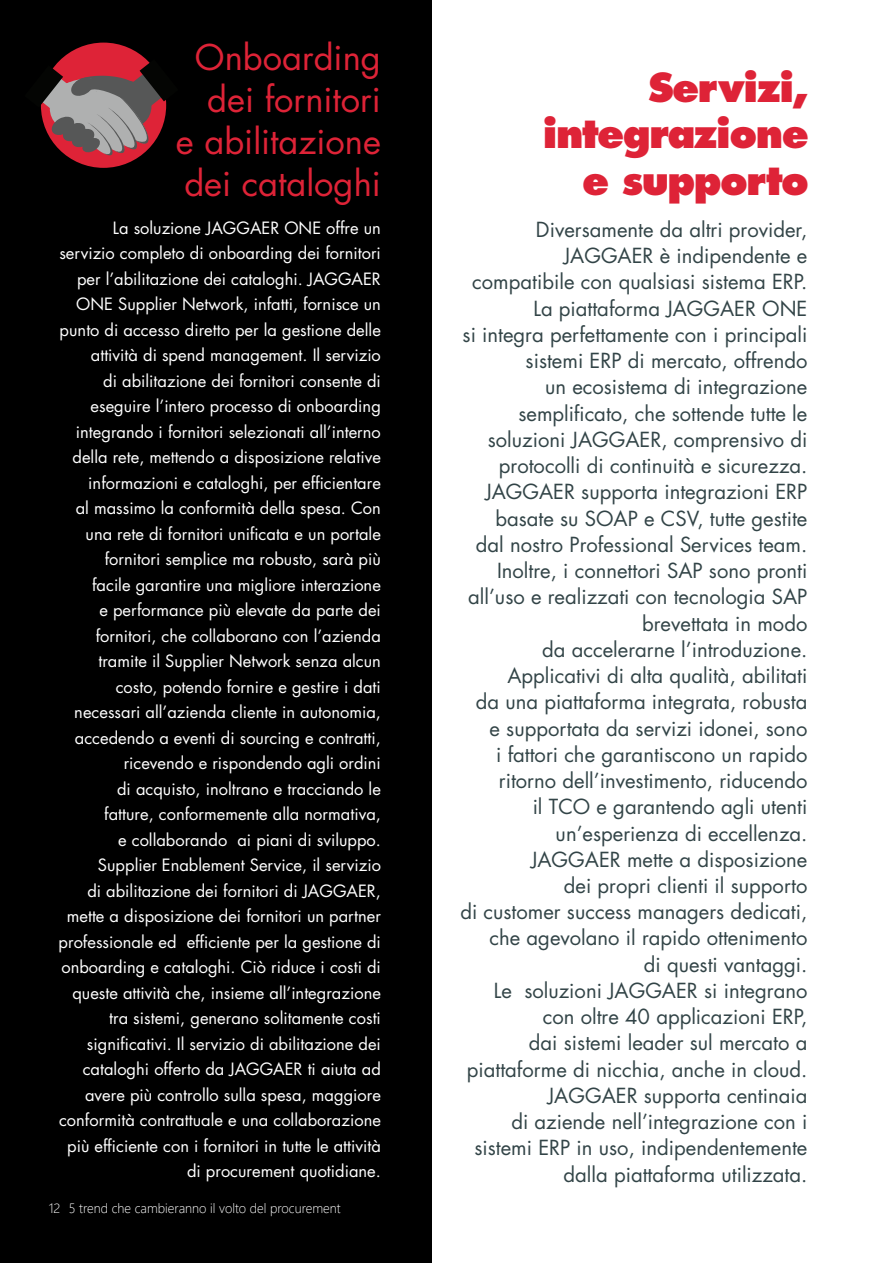
<style>
.page{position:relative;width:893px;height:1263px;background:#fff}
.page>*{position:absolute;margin:0;border:0;box-sizing:border-box;transform-origin:0 0}
.t1{font:800 39px/46.5px "Futura";letter-spacing:-.04em;color:#de2337;text-align:right}
.t2{font:34.5px/42px "Futura";color:#de2337;text-align:right}
.t3{font:20.25px/26.2px "Futura";color:#324447;text-align:right}
.t4{font:16.5px/25.5px "Futura";color:#fff;text-align:right}
.t5{font:13.5px "Webly Sleek UI Light";color:#fff}
</style>
<div class="page">
<div style="left:0;top:0;width:431px;height:1263px;background:#000"></div>
<div style="left:41px;top:43px;width:125px;height:125px;background:#de2337;border-radius:50%"></div>
<svg style="left:40px;top:59px;width:127px;height:98px"></svg>
<h2 class="t2" style="left:176px;top:37px;width:206px">Onboarding dei fornitori<br>e abilitazione dei cataloghi</h2>
<p class="t4" style="left:59px;top:215px;width:324px">La soluzione JAGGAER ONE offre un servizio completo di onboarding dei fornitori per l’abilitazione dei cataloghi. JAGGAER ONE Supplier Network, infatti, fornisce un punto di accesso diretto per la gestione delle attività di spend management. Il servizio<br>di abilitazione dei fornitori consente di eseguire l’intero processo di onboarding integrando i fornitori selezionati all’interno della rete, mettendo a disposizione relative informazioni e cataloghi, per efficientare<br>al massimo la conformità della spesa. Con una rete di fornitori unificata e un portale fornitori semplice ma robusto, sarà più<br>facile garantire una migliore interazione<br>e performance più elevate da parte dei fornitori, che collaborano con l’azienda tramite il Supplier Network senza alcun costo, potendo fornire e gestire i dati necessari all’azienda cliente in autonomia, accedendo a eventi di sourcing e contratti, ricevendo e rispondendo agli ordini<br>di acquisto, inoltrano e tracciando le<br>fatture, conformemente alla normativa,<br>e collaborando ai piani di sviluppo.<br>Supplier Enablement Service, il servizio<br>di abilitazione dei fornitori di JAGGAER, mette a disposizione dei fornitori un partner professionale ed efficiente per la gestione di onboarding e cataloghi. Ciò riduce i costi di queste attività che, insieme all’integrazione tra sistemi, generano solitamente costi significativi. Il servizio di abilitazione dei cataloghi offerto da JAGGAER ti aiuta ad avere più controllo sulla spesa, maggiore conformità contrattuale e una collaborazione più efficiente con i fornitori in tutte le attività di procurement quotidiane.</p>
<p class="t5" style="left:49px;top:1198px;width:293px">12 5 trend che cambieranno il volto del procurement</p>
<h1 class="t1" style="left:542px;top:64px;width:268px">Servizi, integrazione e supporto</h1>
<p class="t3" style="left:460px;top:216px;width:349px">Diversamente da altri provider, JAGGAER è indipendente e compatibile con qualsiasi sistema ERP.<br>La piattaforma JAGGAER ONE<br>si integra perfettamente con i principali sistemi ERP di mercato, offrendo<br>un ecosistema di integrazione semplificato, che sottende tutte le soluzioni JAGGAER, comprensivo di protocolli di continuità e sicurezza.<br>JAGGAER supporta integrazioni ERP basate su SOAP e CSV, tutte gestite<br>dal nostro Professional Services team.<br>Inoltre, i connettori SAP sono pronti all’uso e realizzati con tecnologia SAP brevettata in modo<br>da accelerarne l’introduzione.<br>Applicativi di alta qualità, abilitati<br>da una piattaforma integrata, robusta<br>e supportata da servizi idonei, sono<br>i fattori che garantiscono un rapido ritorno dell’investimento, riducendo<br>il TCO e garantendo agli utenti un’esperienza di eccellenza.<br>JAGGAER mette a disposizione<br>dei propri clienti il supporto<br>di customer success managers dedicati, che agevolano il rapido ottenimento<br>di questi vantaggi.<br>Le soluzioni JAGGAER si integrano con oltre 40 applicazioni ERP,<br>dai sistemi leader sul mercato a piattaforme di nicchia, anche in cloud.<br>JAGGAER supporta centinaia<br>di aziende nell’integrazione con i sistemi ERP in uso, indipendentemente dalla piattaforma utilizzata.</p>
</div>
